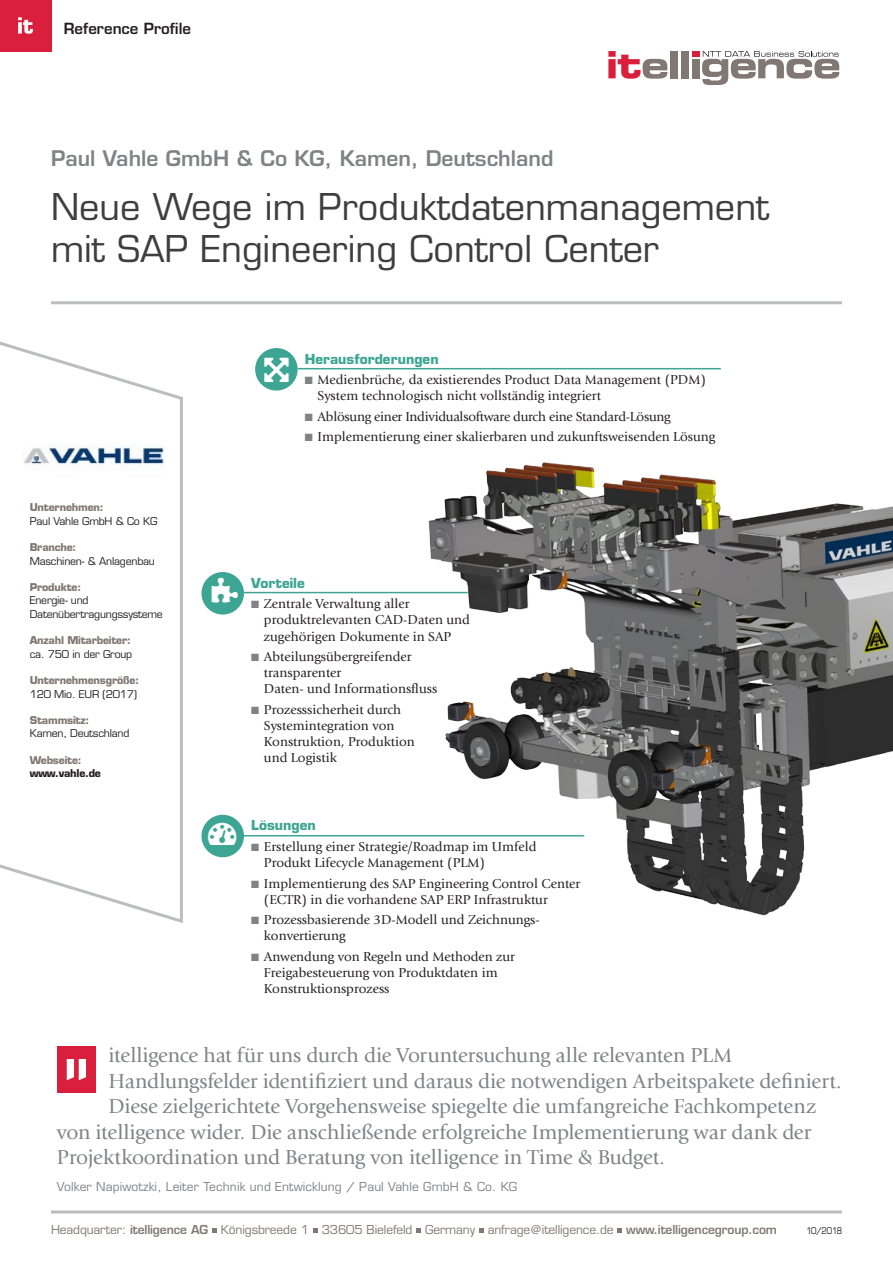
<style>
.page{position:relative;width:893px;height:1263px;background:#fff}
.page>*{position:absolute;margin:0;border:0;box-sizing:border-box;transform-origin:0 0}
.t1{font:500 36px/42px "Eurostile LTCE";color:#3e3e3f}
.t2{font:21px "Giovanni LTCE";letter-spacing:-.01em;color:#808285}
.t3{font:600 21px "Eurostile LTCE";color:#808285}
.t4{font:600 15px "Eurostile LTCE";color:#231f20}
.t5{font:13.5px/16.2px "Giovanni LTCE";color:#231f20}
.t6{font:13.5px "Giovanni LTCE";letter-spacing:-.02em;color:#231f20}
.t7{font:700 13.5px "Eurostile LTCE";color:#3da593}
.t8{font:500 12px "Eurostile LTCE";letter-spacing:-.01em;color:#817873}
.t9{font:500 12px "Eurostile LTCE";letter-spacing:.01em;color:#808285}
.t10{font:500 10.5px/13.5px "Eurostile LTCE";letter-spacing:-.02em;color:#231f20}
.t11{font:700 10.5px "Eurostile LTCE";letter-spacing:-.02em;color:#817873}
.t12{font:700 10.5px "Eurostile LTCE";letter-spacing:-.02em;color:#231f20}
.t13{font:500 9px "Eurostile LTCE";letter-spacing:-.04em;color:#231f20;scale:.85 1}
.s1{color:#808285}
.s2{font-weight:600}
</style>
<div class="page">
<svg style="left:0;top:341px;width:183px;height:582px"></svg>
<div style="left:0;top:0;width:51px;height:51px;background:#da1f3d"></div>
<svg style="left:18px;top:17px;width:15px;height:17px"></svg>
<svg style="left:608px;top:51px;width:59px;height:28px"></svg>
<div style="left:670px;top:51px;width:7px;height:27px;background:#817873"></div>
<div style="left:681px;top:51px;width:7px;height:27px;background:#817873"></div>
<div style="left:692px;top:51px;width:7px;height:6px;background:#da1f3d"></div>
<div style="left:692px;top:59px;width:7px;height:19px;background:#817873"></div>
<svg style="left:702px;top:51px;width:137px;height:34px"></svg>
<svg style="left:212px;top:1228px;width:5px;height:5px"></svg>
<svg style="left:313px;top:1228px;width:5px;height:5px"></svg>
<svg style="left:416px;top:1228px;width:5px;height:5px"></svg>
<svg style="left:479px;top:1228px;width:5px;height:5px"></svg>
<svg style="left:617px;top:1228px;width:5px;height:5px"></svg>
<hr style="left:51px;top:301px;width:791px;height:3px;background:#bcbdc0">
<hr style="left:51px;top:1210px;width:791px;height:3px;background:#bcbdc0">
<img style="left:22px;top:429px;width:144px;height:49px">
<img style="left:385px;top:462px;width:508px;height:454px">
<div style="left:57px;top:1046px;width:39px;height:47px;background:#da1f3d"></div>
<svg style="left:67px;top:1059px;width:19px;height:21px"></svg>
<hr style="left:298px;top:368px;width:423px;height:1px;background:#3da593">
<div style="left:201px;top:572px;width:43px;height:42px;background:#3da593;border-radius:50%"></div>
<hr style="left:242px;top:592px;width:226px;height:1px;background:#3da593">
<div style="left:255px;top:348px;width:43px;height:43px;background:#3da593;border-radius:50%"></div>
<hr style="left:223px;top:835px;width:361px;height:1px;background:#3da593">
<div style="left:201px;top:815px;width:43px;height:42px;background:#3da593;border-radius:50%"></div>
<p class="t4" style="left:64px;top:19px;width:129px">Reference Profile</p>
<h2 class="t3" style="left:51px;top:145px;width:504px">Paul Vahle GmbH &amp; Co KG, Kamen, Deutschland</h2>
<h1 class="t1" style="left:51px;top:186px;width:720px">Neue Wege im Produktdatenmanagement mit SAP Engineering Control Center</h1>
<p class="t11" style="left:30px;top:501px;width:75px">Unternehmen:</p>
<p class="t10" style="left:30px;top:514px;width:129px">Paul Vahle GmbH &amp; Co KG</p>
<p class="t11" style="left:30px;top:541px;width:48px">Branche:</p>
<p class="t10" style="left:30px;top:554px;width:127px">Maschinen- &amp; Anlagenbau</p>
<p class="t11" style="left:30px;top:581px;width:53px">Produkte:</p>
<p class="t10" style="left:30px;top:594px;width:135px">Energie- und<br>Datenübertragungssysteme</p>
<p class="t11" style="left:30px;top:634px;width:103px">Anzahl Mitarbeiter:</p>
<p class="t10" style="left:30px;top:647px;width:104px">ca. 750 in der Group</p>
<p class="t11" style="left:30px;top:674px;width:111px">Unternehmensgröße:</p>
<p class="t10" style="left:30px;top:687px;width:109px">120 Mio. EUR (2017)</p>
<p class="t11" style="left:30px;top:713px;width:61px">Stammsitz:</p>
<p class="t10" style="left:30px;top:727px;width:101px">Kamen, Deutschland</p>
<p class="t11" style="left:30px;top:753px;width:53px">Webseite:</p>
<p class="t12" style="left:30px;top:767px;width:73px">www.vahle.de</p>
<p class="t7" style="left:305px;top:350px;width:135px">Herausforderungen</p>
<p class="t5" style="left:318px;top:372px;width:390px;text-indent:-13px"><span class="s1">■</span> Medienbrüche, da existierendes Product Data Management (PDM)<br>System technologisch nicht vollständig integriert</p>
<p class="t6" style="left:305px;top:409px;width:367px"><span class="s1">■</span> Ablösung einer Individualsoftware durch eine Standard-Lösung</p>
<p class="t5" style="left:305px;top:429px;width:412px"><span class="s1">■</span> Implementierung einer skalierbaren und zukunftsweisenden Lösung</p>
<p class="t7" style="left:251px;top:574px;width:55px">Vorteile</p>
<p class="t5" style="left:264px;top:596px;width:208px;text-indent:-13px"><span class="s1">■</span> Zentrale Verwaltung aller produktrelevanten CAD-Daten und zugehörigen Dokumente in SAP</p>
<p class="t5" style="left:264px;top:649px;width:175px;text-indent:-13px"><span class="s1">■</span> Abteilungsübergreifender transparenter<br>Daten- und Informationsfluss</p>
<p class="t5" style="left:264px;top:701px;width:152px;text-indent:-13px"><span class="s1">■</span> Prozesssicherheit durch<br>Systemintegration von<br>Konstruktion, Produktion und Logistik</p>
<p class="t7" style="left:251px;top:817px;width:66px">Lösungen</p>
<p class="t5" style="left:264px;top:838px;width:274px;text-indent:-13px"><span class="s1">■</span> Erstellung einer Strategie/Roadmap im Umfeld<br>Produkt Lifecycle Management (PLM)</p>
<p class="t5" style="left:264px;top:875px;width:318px;text-indent:-13px"><span class="s1">■</span> Implementierung des SAP Engineering Control Center (ECTR) in die vorhandene SAP ERP Infrastruktur</p>
<p class="t5" style="left:264px;top:912px;width:277px;text-indent:-13px"><span class="s1">■</span> Prozessbasierende 3D-Modell und Zeichnungs&shy;konvertierung</p>
<p class="t5" style="left:264px;top:948px;width:253px;text-indent:-13px"><span class="s1">■</span> Anwendung von Regeln und Methoden zur<br>Freigabesteuerung von Produktdaten im<br>Konstruktionsprozess</p>
<h2 class="t2" style="left:109px;top:1043px;width:625px">itelligence hat für uns durch die Voruntersuchung alle relevanten PLM</h2>
<h2 class="t2" style="left:109px;top:1069px;width:735px">Handlungsfelder identifiziert und daraus die notwendigen Arbeitspakete definiert.</h2>
<h2 class="t2" style="left:109px;top:1094px;width:709px">Diese zielgerichtete Vorgehensweise spiegelte die umfangreiche Fachkompetenz</h2>
<h2 class="t2" style="left:57px;top:1120px;width:756px">von itelligence wider. Die anschließende erfolgreiche Implementierung war dank der</h2>
<h2 class="t2" style="left:57px;top:1145px;width:609px">Projektkoordination und Beratung von itelligence in Time &amp; Budget.</h2>
<p class="t9" style="left:57px;top:1179px;width:462px">Volker Napiwotzki, Leiter Technik und Entwicklung / Paul Vahle GmbH &amp; Co. KG</p>
<p class="t8" style="left:51px;top:1223px;width:727px">Headquarter: <span class="s2">itelligence AG</span> Königsbreede 1 33605 Bielefeld Germany anfrage@itelligence.de <span class="s2">www.itelligencegroup.com</span></p>
<p class="t13" style="left:806px;top:1225px;width:43px">10/2018</p>
</div>
